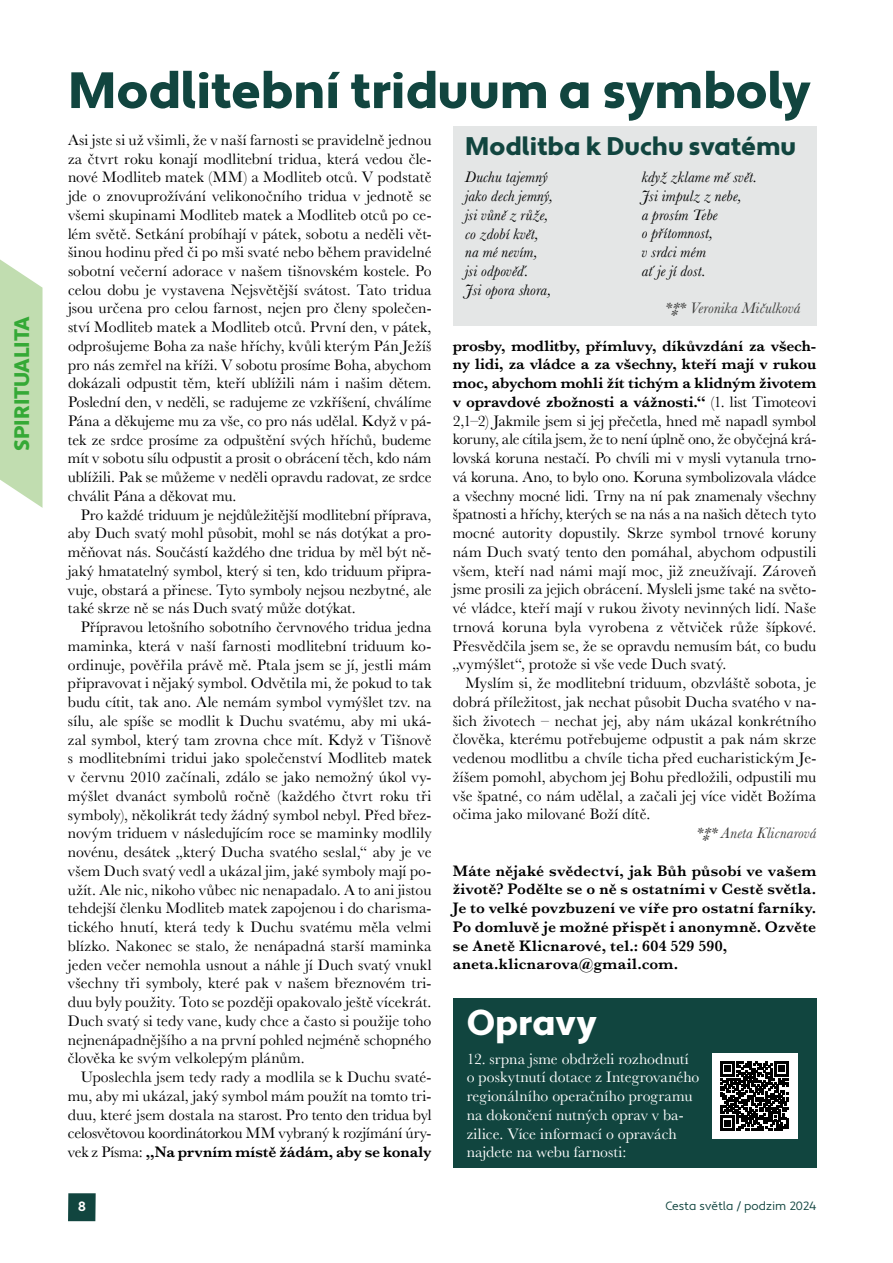
<style>
.page{position:relative;width:893px;height:1263px;background:#fff}
.page>*{position:absolute;margin:0;border:0;box-sizing:border-box;transform-origin:0 0}
.t1{font:900 51px "Apertura";letter-spacing:-.005em;color:#11453f}
.t2{font:900 36px "Apertura";color:#fff}
.t3{font:900 25.5px "Apertura";color:#11453f}
.t4{font:900 21px "Apertura";letter-spacing:-.01em;color:#35a936}
.t5{font:15.75px/18.8px "Baskerville";letter-spacing:-.005em;color:#000;text-align:justify}
.t6{font:600 15.75px/18.8px "Baskerville";letter-spacing:.01em;color:#000}
.t7{font:15.75px/18.8px "Baskerville";letter-spacing:.005em;color:#fff}
.t8{font:italic 15.75px/18.8px "Baskerville";letter-spacing:.01em;color:#000}
.t9{font:italic 15.75px "Baskerville";letter-spacing:.015em;color:#3c3c3b}
.t10{font:700 13.5px "Apertura";color:#fff}
.t11{font:12px "Apertura";color:#11453f}
.s1{font-weight:600}
</style>
<div class="page">
<div style="left:68px;top:1193px;width:28px;height:28px;background:#11453f"></div>
<svg style="left:0;top:259px;width:43px;height:249px"></svg>
<div style="left:453px;top:126px;width:363px;height:199px;background:#e4e6e6"></div>
<div style="left:453px;top:998px;width:363px;height:169px;background:#11453f"></div>
<div style="left:712px;top:1053px;width:85px;height:86px;background:#fff"></div>
<svg style="left:720px;top:1062px;width:69px;height:68px"></svg>
<h3 class="t4" style="left:9px;top:451px;width:136px;rotate:-90deg">SPIRITUALITA</h3>
<h1 class="t1" style="left:68px;top:59px;width:744px">Modlitební triduum a symboly</h1>
<p class="t5" style="left:68px;top:131px;width:365px">Asi jste si už všimli, že v naší farnosti se pravidelně jednou za čtvrt roku konají modlitební tridua, která vedou čle&shy;nové Modliteb matek (MM) a Modliteb otců. V podstatě jde o znovuprožívání velikonočního tridua v jednotě se všemi skupinami Modliteb matek a Modliteb otců po ce&shy;lém světě. Setkání probíhají v pátek, sobotu a neděli vět&shy;šinou hodinu před či po mši svaté nebo během pravidelné sobotní večerní adorace v našem tišnovském kostele. Po celou dobu je vystavena Nejsvětější svátost. Tato tridua jsou určena pro celou farnost, nejen pro členy společen&shy;ství Modliteb matek a Modliteb otců. První den, v pátek, odprošujeme Boha za naše hříchy, kvůli kterým Pán Ježíš pro nás zemřel na kříži. V sobotu prosíme Boha, abychom dokázali odpustit těm, kteří ublížili nám i našim dětem.<br>Poslední den, v neděli, se radujeme ze vzkříšení, chválíme Pána a děkujeme mu za vše, co pro nás udělal. Když v pá&shy;tek ze srdce prosíme za odpuštění svých hříchů, budeme mít v sobotu sílu odpustit a prosit o obrácení těch, kdo nám ublížili. Pak se můžeme v neděli opravdu radovat, ze srdce chválit Pána a děkovat mu.</p>
<p class="t5" style="left:68px;top:505px;width:365px;text-indent:13px">Pro každé triduum je nejdůležitější modlitební příprava, aby Duch svatý mohl působit, mohl se nás dotýkat a pro&shy;měňovat nás. Součástí každého dne tridua by měl být ně&shy;jaký hmatatelný symbol, který si ten, kdo triduum připra&shy;vuje, obstará a přinese. Tyto symboly nejsou nezbytné, ale také skrze ně se nás Duch svatý může dotýkat.</p>
<p class="t5" style="left:68px;top:618px;width:365px;text-indent:13px">Přípravou letošního sobotního červnového tridua jedna maminka, která v naší farnosti modlitební triduum ko&shy;ordinuje, pověřila právě mě. Ptala jsem se jí, jestli mám připravovat i nějaký symbol. Odvětila mi, že pokud to tak budu cítit, tak ano. Ale nemám symbol vymýšlet tzv. na sílu, ale spíše se modlit k Duchu svatému, aby mi uká&shy;zal symbol, který tam zrovna chce mít. Když v Tišnově s modlitebními tridui jako společenství Modliteb matek v červnu 2010 začínali, zdálo se jako nemožný úkol vy&shy;mýšlet dvanáct symbolů ročně (každého čtvrt roku tři symboly), několikrát tedy žádný symbol nebyl. Před břez&shy;novým triduem v následujícím roce se maminky modlily novénu, desátek „který Ducha svatého seslal,“ aby je ve všem Duch svatý vedl a ukázal jim, jaké symboly mají po&shy;užít. Ale nic, nikoho vůbec nic nenapadalo. A to ani jistou tehdejší členku Modliteb matek zapojenou i do charisma&shy;tického hnutí, která tedy k Duchu svatému měla velmi blízko. Nakonec se stalo, že nenápadná starší maminka jeden večer nemohla usnout a náhle jí Duch svatý vnukl všechny tři symboly, které pak v našem březnovém tri&shy;duu byly použity. Toto se později opakovalo ještě vícekrát.<br>Duch svatý si tedy vane, kudy chce a často si použije toho nejnenápadnějšího a na první pohled nejméně schopného člověka ke svým velkolepým plánům.</p>
<p class="t5" style="left:68px;top:1068px;width:365px;text-indent:13px">Uposlechla jsem tedy rady a modlila se k Duchu svaté&shy;mu, aby mi ukázal, jaký symbol mám použít na tomto tri&shy;duu, které jsem dostala na starost. Pro tento den tridua byl celosvětovou koordinátorkou MM vybraný k rozjímání úry&shy;vek z Písma: <span class="s1">„Na prvním místě žádám, aby se konaly</span></p>
<h3 class="t3" style="left:465px;top:131px;width:332px">Modlitba k Duchu svatému</h3>
<p class="t8" style="left:465px;top:168px;width:90px">Duchu tajemný jako dech jemný, jsi vůně z růže, co zdobí květ, na mé nevím, jsi odpověď.<br>Jsi opora shora,</p>
<p class="t8" style="left:642px;top:168px;width:117px">když zklame mě svět.<br>Jsi impulz z nebe,<br>a prosím Tebe<br>o přítomnost,<br>v srdci mém<br>ať je jí dost.</p>
<p class="t9" style="left:664px;top:298px;width:137px">*⁑* Veronika Mičulková</p>
<p class="t5" style="left:453px;top:336px;width:365px"><span class="s1">prosby, modlitby, přímluvy, díkůvzdání za všech&shy;ny lidi, za vládce a za všechny, kteří mají v rukou moc, abychom mohli žít tichým a klidným životem v opravdové zbožnosti a vážnosti.“</span> (1. list Timoteovi 2,1–2) Jakmile jsem si jej přečetla, hned mě napadl symbol koruny, ale cítila jsem, že to není úplně ono, že obyčejná krá&shy;lovská koruna nestačí. Po chvíli mi v mysli vytanula trno&shy;vá koruna. Ano, to bylo ono. Koruna symbolizovala vládce a všechny mocné lidi. Trny na ní pak znamenaly všechny špatnosti a hříchy, kterých se na nás a na našich dětech tyto mocné autority dopustily. Skrze symbol trnové koruny nám Duch svatý tento den pomáhal, abychom odpustili všem, kteří nad námi mají moc, již zneužívají. Zároveň jsme prosili za jejich obrácení. Mysleli jsme také na světo&shy;vé vládce, kteří mají v rukou životy nevinných lidí. Naše trnová koruna byla vyrobena z větviček růže šípkové.<br>Přesvědčila jsem se, že se opravdu nemusím bát, co budu „vymýšlet“, protože si vše vede Duch svatý.</p>
<p class="t5" style="left:453px;top:674px;width:365px;text-indent:13px">Myslím si, že modlitební triduum, obzvláště sobota, je dobrá příležitost, jak nechat působit Ducha svatého v na&shy;šich životech – nechat jej, aby nám ukázal konkrétního člověka, kterému potřebujeme odpustit a pak nám skrze vedenou modlitbu a chvíle ticha před eucharistickým Je&shy;žíšem pomohl, abychom jej Bohu předložili, odpustili mu vše špatné, co nám udělal, a začali jej více vidět Božíma očima jako milované Boží dítě.</p>
<p class="t9" style="left:696px;top:822px;width:122px">*⁑* Aneta Klicnarová</p>
<p class="t6" style="left:453px;top:861px;width:365px">Máte nějaké svědectví, jak Bůh působí ve vašem životě? Podělte se o ně s ostatními v Cestě světla.<br>Je to velké povzbuzení ve víře pro ostatní farníky.<br>Po domluvě je možné přispět i anonymně. Ozvěte se Anetě Klicnarové, tel.: 604 529 590, aneta.klicnarova@gmail.com.</p>
<h2 class="t2" style="left:467px;top:1001px;width:132px">Opravy</h2>
<p class="t7" style="left:467px;top:1049px;width:234px">12. srpna jsme obdrželi rozhodnutí o poskytnutí dotace z Integrovaného regionálního operačního programu na dokončení nutných oprav v ba&shy;zilice. Více informací o opravách najdete na webu farnosti:</p>
<p class="t10" style="left:78px;top:1198px;width:10px">8</p>
<p class="t11" style="left:665px;top:1198px;width:153px">Cesta světla / podzim 2024</p>
</div>
